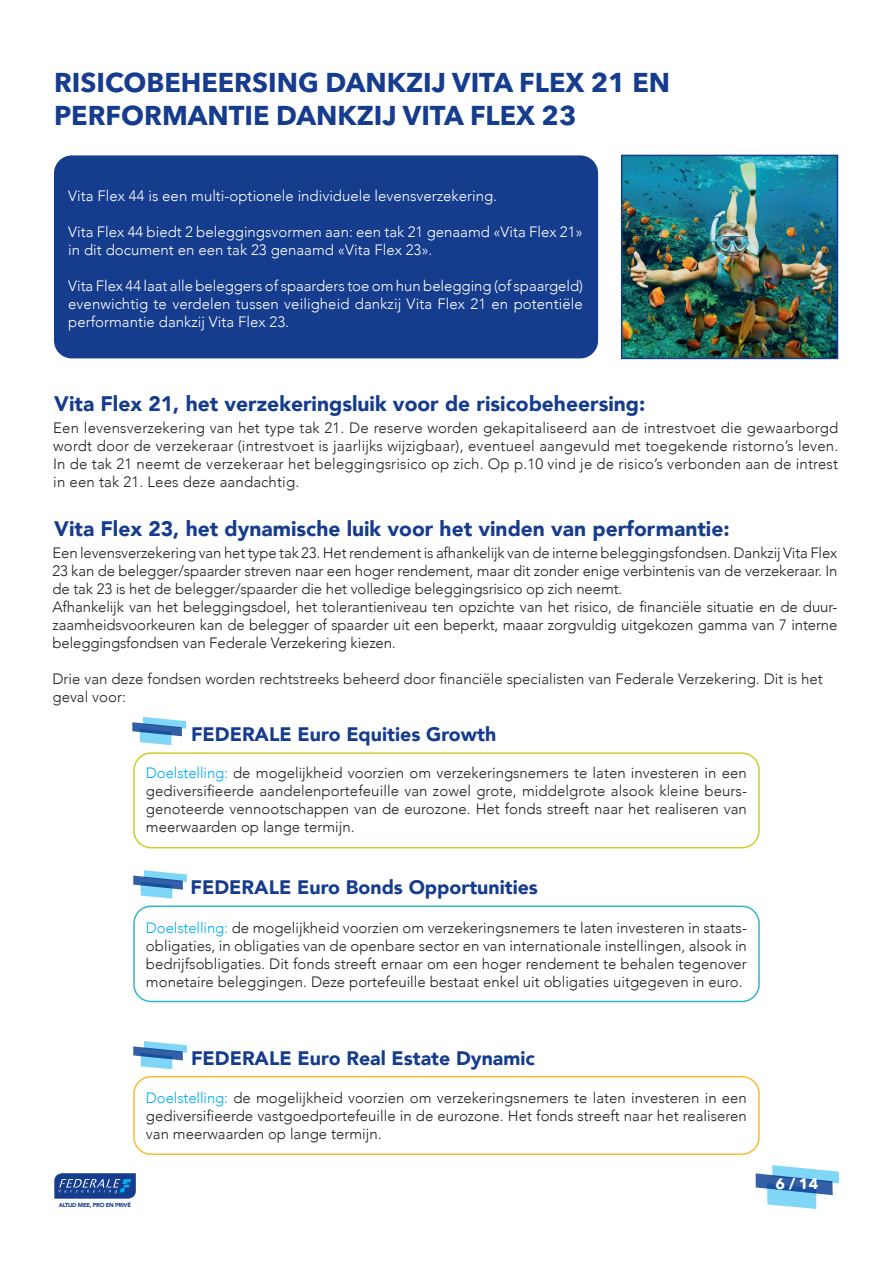
<style>
.page{position:relative;width:893px;height:1263px;background:#fff}
.page>*{position:absolute;margin:0;border:0;box-sizing:border-box;transform-origin:0 0}
.Header_2{font:700 27px/32.4px "Avenir Next Cyr";color:#153c8d}
.Header_3{font:900 21px "Avenir";color:#153c8d}
.Sous_titre{font:900 19.5px "Avenir";color:#153c8d}
.t1{font:300 15px/18px "Avenir";color:#231f20;text-align:justify}
.t2{font:300 15px/18px "Avenir";color:#fff}
.t3{font:700 15px "Avenir Next Cyr";color:#fff}
.t4{font:900 5.7px "Avenir";letter-spacing:-.04em;color:#153c8d}
.s1{color:#00aeef}
</style>
<div class="page">
<svg style="left:54px;top:1173px;width:82px;height:26px;background:#2f569d"></svg>
<img style="left:624px;top:158px;width:211px;height:198px">
<div style="left:621px;top:155px;width:217px;height:204px;border:2px solid #153c8d"></div>
<div style="left:133px;top:752px;width:627px;height:96px;border:2px solid #cad029;border-radius:17px"></div>
<div style="left:133px;top:1076px;width:627px;height:79px;border:2px solid #fbbb30;border-radius:17px"></div>
<div style="left:133px;top:905px;width:627px;height:97px;border:2px solid #31b6c5;border-radius:17px"></div>
<svg style="left:132px;top:717px;width:54px;height:28px"></svg>
<svg style="left:133px;top:870px;width:54px;height:28px"></svg>
<svg style="left:133px;top:1041px;width:54px;height:28px"></svg>
<svg style="left:756px;top:1165px;width:83px;height:44px"></svg>
<div style="left:55px;top:156px;width:542px;height:202px;background:#153c8d;border-radius:17px"></div>
<div style="left:54px;top:155px;width:544px;height:203px;border:2px solid #153c8d;border-radius:17px"></div>
<p class="Header_2" style="left:54px;top:67px;width:618px">RISICOBEHEERSING DANKZIJ VITA FLEX 21 EN<br>PERFORMANTIE DANKZIJ VITA FLEX 23</p>
<p class="t2" style="left:68px;top:187px;width:430px">Vita Flex 44 is een multi-optionele individuele levensverzekering.</p>
<p class="t2" style="left:68px;top:223px;width:516px">Vita Flex 44 biedt 2 beleggingsvormen aan: een tak 21 genaamd «Vita Flex 21» in dit document en een tak 23 genaamd «Vita Flex 23».</p>
<p class="t2" style="left:68px;top:277px;width:516px;text-align:justify">Vita Flex 44 laat alle beleggers of spaarders toe om hun belegging (of spaargeld) evenwichtig te verdelen tussen veiligheid dankzij Vita Flex 21 en potentiële performantie dankzij Vita Flex 23.</p>
<p class="Header_3" style="left:54px;top:385px;width:593px">Vita Flex 21, het verzekeringsluik voor de risicobeheersing:</p>
<p class="t1" style="left:53px;top:419px;width:786px">Een levensverzekering van het type tak 21. De reserve worden gekapitaliseerd aan de intrestvoet die gewaarborgd wordt door de verzekeraar (intrestvoet is jaarlijks wijzigbaar), eventueel aangevuld met toegekende ristorno’s leven.<br>In de tak 21 neemt de verzekeraar het beleggingsrisico op zich. Op p.10 vind je de risico’s verbonden aan de intrest in een tak 21. Lees deze aandachtig.</p>
<p class="Header_3" style="left:54px;top:510px;width:677px">Vita Flex 23, het dynamische luik voor het vinden van performantie:</p>
<p class="t1" style="left:52px;top:544px;width:786px">Een levensverzekering van het type tak 23. Het rendement is afhankelijk van de interne beleggingsfondsen. Dankzij Vita Flex 23 kan de belegger/spaarder streven naar een hoger rendement, maar dit zonder enige verbintenis van de verzekeraar. In de tak 23 is het de belegger/spaarder die het volledige beleggingsrisico op zich neemt.</p>
<p class="t1" style="left:52px;top:598px;width:786px">Afhankelijk van het beleggingsdoel, het tolerantieniveau ten opzichte van het risico, de financiële situatie en de duur&shy;zaamheidsvoorkeuren kan de belegger of spaarder uit een beperkt, maaar zorgvuldig uitgekozen gamma van 7 interne beleggingsfondsen van Federale Verzekering kiezen.</p>
<p class="t1" style="left:52px;top:670px;width:772px">Drie van deze fondsen worden rechtstreeks beheerd door financiële specialisten van Federale Verzekering. Dit is het geval voor:</p>
<p class="Sous_titre" style="left:191px;top:718px;width:307px">FEDERALE Euro Equities Growth</p>
<p class="t1" style="left:146px;top:764px;width:602px"><span class="s1">Doelstelling:</span> de mogelijkheid voorzien om verzekeringsnemers te laten investeren in een gediversifieerde aandelenportefeuille van zowel grote, middelgrote alsook kleine beurs&shy;genoteerde vennootschappen van de eurozone. Het fonds streeft naar het realiseren van meerwaarden op lange termijn.</p>
<p class="Sous_titre" style="left:191px;top:870px;width:349px">FEDERALE Euro Bonds Opportunities</p>
<p class="t1" style="left:146px;top:919px;width:602px"><span class="s1">Doelstelling:</span> de mogelijkheid voorzien om verzekeringsnemers te laten investeren in staats&shy;obligaties, in obligaties van de openbare sector en van internationale instellingen, alsook in bedrijfsobligaties. Dit fonds streeft ernaar om een hoger rendement te behalen tegenover monetaire beleggingen. Deze portefeuille bestaat enkel uit obligaties uitgegeven in euro.</p>
<p class="Sous_titre" style="left:191px;top:1041px;width:345px">FEDERALE Euro Real Estate Dynamic</p>
<p class="t1" style="left:146px;top:1088px;width:602px"><span class="s1">Doelstelling:</span> de mogelijkheid voorzien om verzekeringsnemers te laten investeren in een gediversifieerde vastgoedportefeuille in de eurozone. Het fonds streeft naar het realiseren van meerwaarden op lange termijn.</p>
<p class="t4" style="left:59px;top:1200px;width:74px">ALTIJD MEE, PRO EN PRIVÉ</p>
<p class="t3" style="left:775px;top:1175px;width:44px">6 / 14</p>
</div>
